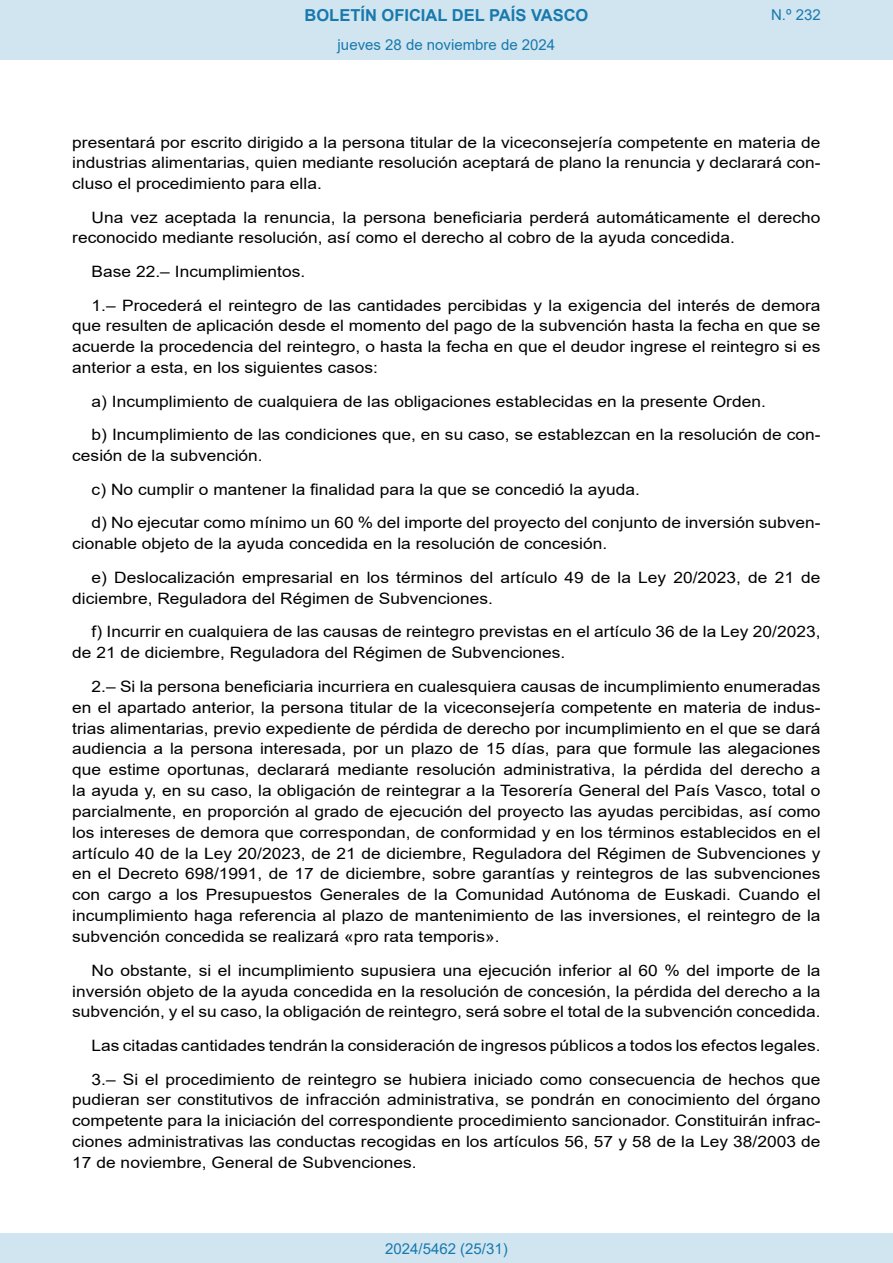
<style>
.page{position:relative;width:893px;height:1263px;background:#fff}
.page>*{position:absolute;margin:0;border:0;box-sizing:border-box;transform-origin:0 0}
.t1{font:700 16.5px "Arial";color:#1879ad}
.BOPVDetalle{font:15.6px/20.9px "Arial";color:#000;text-align:justify;scale:1.11 1}
.Paginacion_Centro{font:15px "Arial";color:#1879ad}
</style>
<div class="page">
<div style="left:0;top:0;width:893px;height:60px;background:#d0e5f0"></div>
<div style="left:0;top:1233px;width:893px;height:30px;background:#d0e5f0"></div>
<p class="t1" style="left:305px;top:3px;width:285px">BOLETÍN OFICIAL DEL PAÍS VASCO</p>
<p class="Paginacion_Centro" style="left:338px;top:35px;width:219px">jueves 28 de noviembre de 2024</p>
<p class="Paginacion_Centro" style="left:771px;top:5px;width:51px">N.º 232</p>
<p class="BOPVDetalle" style="left:72px;top:132px;width:676px;line-height:20.4px">presentará por escrito dirigido a la persona titular de la viceconsejería competente en materia de industrias alimentarias, quien mediante resolución aceptará de plano la renuncia y declarará con&shy;cluso el procedimiento para ella.</p>
<p class="BOPVDetalle" style="left:72px;top:206px;width:676px;text-indent:19px">Una vez aceptada la renuncia, la persona beneficiaria perderá automáticamente el derecho reconocido mediante resolución, así como el derecho al cobro de la ayuda concedida.</p>
<p class="BOPVDetalle" style="left:92px;top:261px;width:194px">Base 22.– Incumplimientos.</p>
<p class="BOPVDetalle" style="left:72px;top:295px;width:676px;text-indent:19px">1.– Procederá el reintegro de las cantidades percibidas y la exigencia del interés de demora que resulten de aplicación desde el momento del pago de la subvención hasta la fecha en que se acuerde la procedencia del reintegro, o hasta la fecha en que el deudor ingrese el reintegro si es anterior a esta, en los siguientes casos:</p>
<p class="BOPVDetalle" style="left:92px;top:391px;width:609px">a) Incumplimiento de cualquiera de las obligaciones establecidas en la presente Orden.</p>
<p class="BOPVDetalle" style="left:72px;top:424px;width:676px;text-indent:19px">b) Incumplimiento de las condiciones que, en su caso, se establezcan en la resolución de con&shy;cesión de la subvención.</p>
<p class="BOPVDetalle" style="left:92px;top:479px;width:496px">c) No cumplir o mantener la finalidad para la que se concedió la ayuda.</p>
<p class="BOPVDetalle" style="left:72px;top:512px;width:676px;text-indent:19px">d) No ejecutar como mínimo un 60 % del importe del proyecto del conjunto de inversión subven&shy;cionable objeto de la ayuda concedida en la resolución de concesión.</p>
<p class="BOPVDetalle" style="left:72px;top:567px;width:676px;text-indent:19px">e) Deslocalización empresarial en los términos del artículo 49 de la Ley 20/2023, de 21 de diciembre, Reguladora del Régimen de Subvenciones.</p>
<p class="BOPVDetalle" style="left:72px;top:621px;width:676px;text-indent:19px">f) Incurrir en cualquiera de las causas de reintegro previstas en el artículo 36 de la Ley 20/2023, de 21 de diciembre, Reguladora del Régimen de Subvenciones.</p>
<p class="BOPVDetalle" style="left:72px;top:676px;width:676px;text-indent:19px">2.– Si la persona beneficiaria incurriera en cualesquiera causas de incumplimiento enumeradas en el apartado anterior, la persona titular de la viceconsejería competente en materia de indus&shy;trias alimentarias, previo expediente de pérdida de derecho por incumplimiento en el que se dará audiencia a la persona interesada, por un plazo de 15 días, para que formule las alegaciones que estime oportunas, declarará mediante resolución administrativa, la pérdida del derecho a la ayuda y, en su caso, la obligación de reintegrar a la Tesorería General del País Vasco, total o parcialmente, en proporción al grado de ejecución del proyecto las ayudas percibidas, así como los intereses de demora que correspondan, de conformidad y en los términos establecidos en el artículo 40 de la Ley 20/2023, de 21 de diciembre, Reguladora del Régimen de Subvenciones y en el Decreto 698/1991, de 17 de diciembre, sobre garantías y reintegros de las subvenciones con cargo a los Presupuestos Generales de la Comunidad Autónoma de Euskadi. Cuando el incumplimiento haga referencia al plazo de mantenimiento de las inversiones, el reintegro de la subvención concedida se realizará «pro rata temporis».</p>
<p class="BOPVDetalle" style="left:72px;top:960px;width:676px;text-indent:19px">No obstante, si el incumplimiento supusiera una ejecución inferior al 60 % del importe de la inversión objeto de la ayuda concedida en la resolución de concesión, la pérdida del derecho a la subvención, y el su caso, la obligación de reintegro, será sobre el total de la subvención concedida.</p>
<p class="BOPVDetalle" style="left:92px;top:1035px;width:658px">Las citadas cantidades tendrán la consideración de ingresos públicos a todos los efectos legales.</p>
<p class="BOPVDetalle" style="left:72px;top:1068px;width:676px;text-indent:19px">3.– Si el procedimiento de reintegro se hubiera iniciado como consecuencia de hechos que pudieran ser constitutivos de infracción administrativa, se pondrán en conocimiento del órgano competente para la iniciación del correspondiente procedimiento sancionador. Constituirán infrac&shy;ciones administrativas las conductas recogidas en los artículos 56, 57 y 58 de la Ley 38/2003 de 17 de noviembre, General de Subvenciones.</p>
<p class="Paginacion_Centro" style="left:385px;top:1238px;width:124px">2024/5462 (25/31)</p>
</div>
